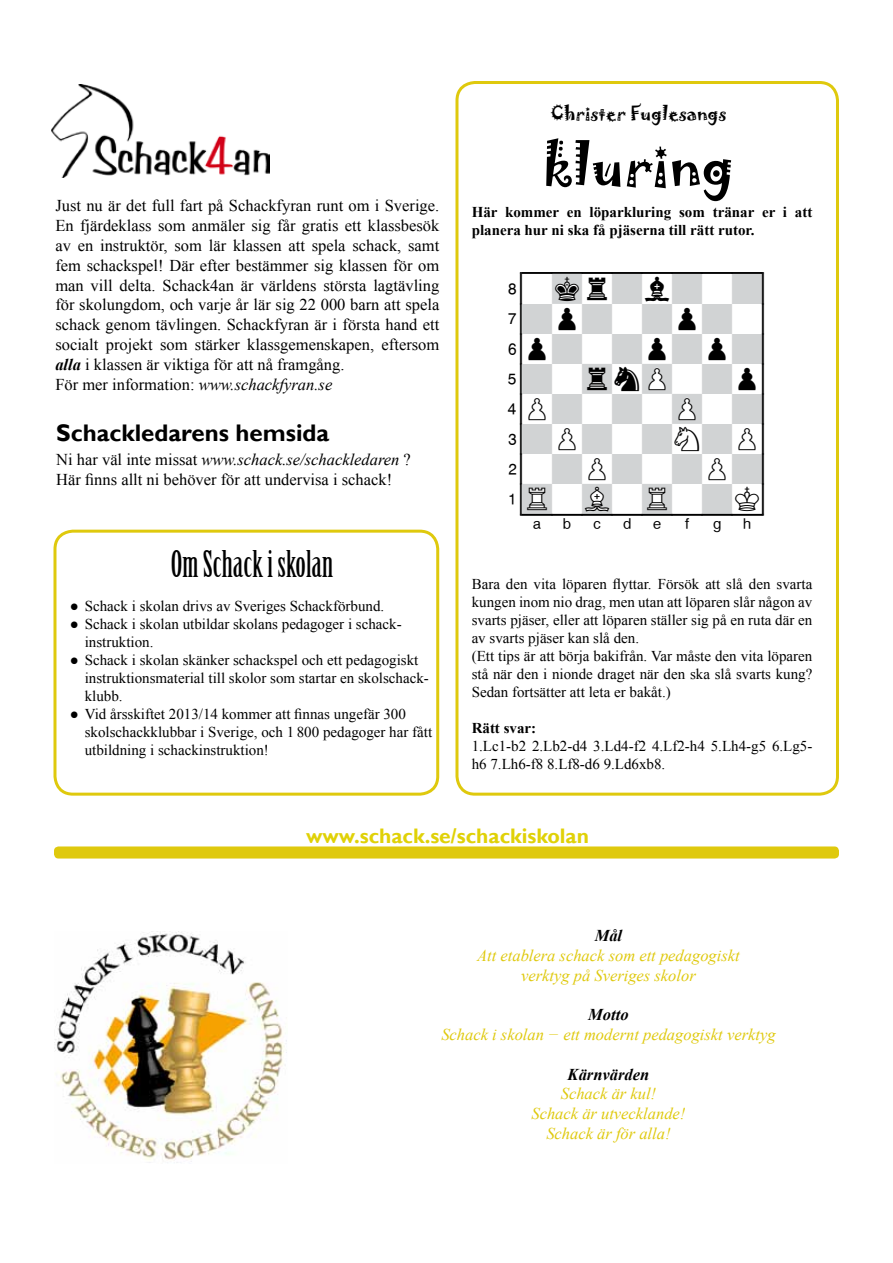
<style>
.page{position:relative;width:893px;height:1263px;background:#fff}
.page>*{position:absolute;margin:0;border:0;box-sizing:border-box;transform-origin:0 0}
.t1{font:54px "Jokerman";color:#000}
.t2{font:36px "Birch Std";color:#000}
.t3{font:30px/30px "Diagram TT Habsburg";color:#000;text-align:justify}
.t4{font:700 24px "Gill Sans";color:#000}
.t5{font:700 21px "Gill Sans";color:#e0d107}
.t6{font:18px "Jokerman";color:#000}
.t7{font:16.5px/19.8px "Times New Roman";color:#000}
.t8{font:italic 16.5px/19.8px "Times New Roman";color:#dfc90d;text-align:center}
.t9{font:italic 700 16.5px "Times New Roman";color:#000}
.t10{font:15px/18px "Times New Roman";color:#000}
.t11{font:700 15px/18px "Times New Roman";color:#000}
.s1{font-weight:700;font-style:italic}
.s2{font-style:italic}
.s3{color:#d1d3d4}
</style>
<div class="page">
<div style="left:455px;top:81px;width:384px;height:715px;border:3px solid #dfc90d;border-radius:18px"></div>
<div style="left:54px;top:846px;width:785px;height:12px;background:#dfc90d;border-radius:4px"></div>
<img style="left:54px;top:931px;width:233px;height:232px">
<div style="left:53px;top:530px;width:386px;height:266px;border:3px solid #dfc90d;border-radius:18px"></div>
<img style="left:52px;top:84px;width:217px;height:93px">
<p class="t7" style="left:55px;top:196px;width:385px">Just nu är det full fart på Schackfyran runt om i Sverige.<br>En fjärdeklass som anmäler sig får gratis ett klassbesök av en instruktör, som lär klassen att spela schack, samt fem schackspel! Där efter bestämmer sig klassen för om man vill delta. Schack4an är världens största lagtävling för skolungdom, och varje år lär sig 22 000 barn att spela schack genom tävlingen. Schackfyran är i första hand ett socialt projekt som stärker klassgemenskapen, eftersom <span class="s1">alla</span> i klassen är viktiga för att nå framgång.<br>För mer information: <span class="s2">www.schackfyran.se</span></p>
<h3 class="t4" style="left:56px;top:419px;width:275px">Schackledarens hemsida</h3>
<p class="t7" style="left:56px;top:449px;width:356px">Ni har väl inte missat <span class="s2">www.schack.se/schackledaren</span> ?<br>Här finns allt ni behöver för att undervisa i schack!</p>
<h2 class="t2" style="left:171px;top:544px;width:164px">Om Schack i skolan</h2>
<p class="t10" style="left:70px;top:597px;width:316px">● Schack i skolan drivs av Sveriges Schackförbund.</p>
<p class="t10" style="left:85px;top:615px;width:319px;text-indent:-15px">● Schack i skolan utbildar skolans pedagoger i schack&shy;instruktion.</p>
<p class="t10" style="left:85px;top:651px;width:346px;text-indent:-15px">● Schack i skolan skänker schackspel och ett pedagogiskt instruktionsmaterial till skolor som startar en skolschack&shy;klubb.</p>
<p class="t10" style="left:85px;top:705px;width:349px;text-indent:-15px">● Vid årsskiftet 2013/14 kommer att finnas ungefär 300 skolschackklubbar i Sverige, och 1 800 pedagoger har fått utbildning i schackinstruktion!</p>
<p class="t6" style="left:550px;top:100px;width:178px">Christer Fuglesangs</p>
<h1 class="t1" style="left:543px;top:125px;width:193px">kluring</h1>
<p class="t11" style="left:472px;top:202px;width:342px">Här kommer en löparkluring som tränar er i att planera hur ni ska få pjäserna till rätt rutor.</p>
<h3 class="t3" style="left:502px;top:244px;width:280px">XIIIIIIIIY 8-<span class="s3">M</span>kr<span class="s3">?</span>l<span class="s3">? ?</span>0<br>7<span class="s3">?</span>p<span class="s3">? ?</span>p<span class="s3">?</span>-0<br>6p<span class="s3">? ?</span>p<span class="s3">?</span>p<span class="s3">?</span>0<br>5<span class="s3">? T</span>rn<span class="s3">Z</span>P-<span class="s3">?</span>p0<br>4P<span class="s3">? ? Z</span>P-<span class="s3">?</span>0<br>3<span class="s3">?</span>P<span class="s3">? ?</span>N<span class="s3">?</span>P0<br>2-<span class="s3">?</span>P<span class="s3">? ?</span>P<span class="s3">?</span>0<br>1<span class="s3">T</span>R-<span class="s3">V</span>L-<span class="s3">T</span>R-<span class="s3">?</span>K0 xabcdefghy</h3>
<p class="t10" style="left:472px;top:574px;width:342px">Bara den vita löparen flyttar. Försök att slå den svarta kungen inom nio drag, men utan att löparen slår någon av svarts pjäser, eller att löparen ställer sig på en ruta där en av svarts pjäser kan slå den.<br>(Ett tips är att börja bakifrån. Var måste den vita löparen stå när den i nionde draget när den ska slå svarts kung?<br>Sedan fortsätter att leta er bakåt.)</p>
<p class="t11" style="left:472px;top:718px;width:66px">Rätt svar:</p>
<p class="t10" style="left:472px;top:736px;width:342px">1.Lc1-b2 2.Lb2-d4 3.Ld4-f2 4.Lf2-h4 5.Lh4-g5 6.Lg5- h6 7.Lh6-f8 8.Lf8-d6 9.Ld6xb8.</p>
<h3 class="t5" style="left:306px;top:823px;width:284px">www.schack.se/schackiskolan</h3>
<p class="t9" style="left:595px;top:924px;width:29px">Mål</p>
<p class="t8" style="left:477px;top:945px;width:264px">Att etablera schack som ett pedagogiskt verktyg på Sveriges skolor</p>
<p class="t9" style="left:588px;top:1003px;width:42px">Motto</p>
<p class="t8" style="left:441px;top:1024px;width:336px">Schack i skolan − ett modernt pedagogiskt verktyg</p>
<p class="t9" style="left:568px;top:1062px;width:83px">Kärnvärden</p>
<p class="t8" style="left:531px;top:1083px;width:155px">Schack är kul!<br>Schack är utvecklande!<br>Schack är för alla!</p>
</div>
